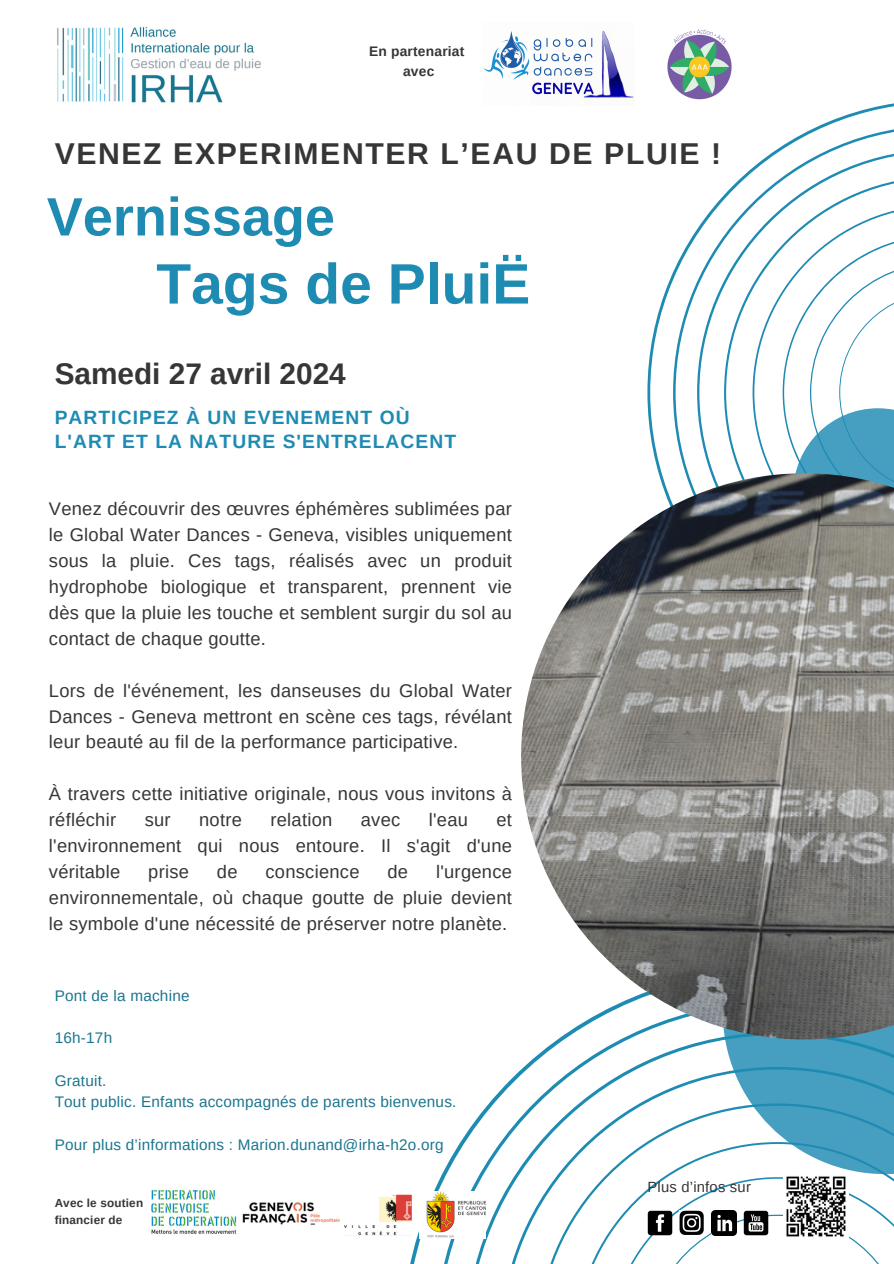
<style>
.page{position:relative;width:894px;height:1264px;background:#fff}
.page>*{position:absolute;margin:0;border:0;box-sizing:border-box;transform-origin:0 0}
.t1{font:700 57px "Arimo";color:#1e8bb3}
.t2{font:700 54px "Arimo";color:#1e8bb3}
.t3{font:700 30.15px "Arimo";letter-spacing:.055em;color:#363636}
.t4{font:700 29.7px "Arimo";color:#363636}
.t5{font:700 19.2px/24.2px "Arimo";letter-spacing:.055em;color:#1e8bb3}
.t6{font:18.3px/25.8px "Arimo";letter-spacing:.015em;color:#363636;text-align:justify}
.t7{font:15.3px/21.3px "Arimo";letter-spacing:.015em;color:#1b758f}
.t8{font:14.7px "Arimo";letter-spacing:.015em;color:#363636}
.t9{font:700 13.8px "Arimo";letter-spacing:.015em;color:#363636}
.t10{font:700 11.7px/16.6px "Arimo";letter-spacing:.015em;color:#363636}
</style>
<div class="page">
<svg style="left:647px;top:103px;width:246px;height:370px"></svg>
<svg style="left:673px;top:125px;width:220px;height:348px"></svg>
<svg style="left:434px;top:1039px;width:459px;height:224px"></svg>
<img style="left:521px;top:473px;width:372px;height:566px">
<img style="left:57px;top:27px;width:204px;height:76px">
<img style="left:151px;top:1190px;width:86px;height:44px">
<img style="left:426px;top:1191px;width:59px;height:47px">
<img style="left:242px;top:1202px;width:97px;height:23px">
<img style="left:344px;top:1194px;width:68px;height:41px">
<img style="left:782px;top:1173px;width:66px;height:65px">
<img style="left:679px;top:1210px;width:24px;height:25px">
<img style="left:711px;top:1210px;width:25px;height:25px">
<img style="left:647px;top:1210px;width:25px;height:25px">
<img style="left:743px;top:1210px;width:25px;height:25px">
<img style="left:483px;top:31px;width:151px;height:67px">
<img style="left:661px;top:29px;width:76px;height:77px">
<h6 class="t9" style="left:369px;top:43px;width:97px">En partenariat</h6>
<p class="t9" style="left:403px;top:63px;width:33px">avec</p>
<p class="t3" style="left:55px;top:136px;width:667px">VENEZ EXPERIMENTER L’EAU DE PLUIE !</p>
<h6 class="t2" style="left:47px;top:186px;width:289px">Vernissage</h6>
<h6 class="t1" style="left:156px;top:252px;width:375px">Tags de PluiË</h6>
<h5 class="t4" style="left:55px;top:357px;width:292px">Samedi 27 avril 2024</h5>
<p class="t5" style="left:55px;top:405px;width:403px">PARTICIPEZ À UN EVENEMENT OÙ<br>L'ART ET LA NATURE S'ENTRELACENT</p>
<p class="t6" style="left:49px;top:496px;width:464px">Venez découvrir des œuvres éphémères sublimées par le Global Water Dances - Geneva, visibles uniquement sous la pluie. Ces tags, réalisés avec un produit hydrophobe biologique et transparent, prennent vie dès que la pluie les touche et semblent surgir du sol au contact de chaque goutte.</p>
<p class="t6" style="left:49px;top:677px;width:464px">Lors de l'événement, les danseuses du Global Water Dances - Geneva mettront en scène ces tags, révélant leur beauté au fil de la performance participative.</p>
<p class="t6" style="left:49px;top:781px;width:464px">À travers cette initiative originale, nous vous invitons à réfléchir</p>
<p class="t6" style="left:145px;top:806px;width:27px">sur</p>
<p class="t6" style="left:199px;top:806px;width:44px">notre</p>
<p class="t6" style="left:270px;top:806px;width:63px">relation</p>
<p class="t6" style="left:361px;top:806px;width:41px">avec</p>
<p class="t6" style="left:428px;top:806px;width:41px">l'eau</p>
<p class="t6" style="left:49px;top:806px;width:464px;text-indent:447px">et l'environnement qui nous entoure. Il s'agit d'une véritable</p>
<p class="t6" style="left:49px;top:858px;width:464px;text-indent:387px">l'urgence environnementale, où chaque goutte de pluie devient le symbole d'une nécessité de préserver notre planète.</p>
<p class="t6" style="left:148px;top:858px;width:42px">prise</p>
<p class="t6" style="left:217px;top:858px;width:22px">de</p>
<p class="t6" style="left:265px;top:858px;width:95px">conscience</p>
<p class="t6" style="left:387px;top:858px;width:22px">de</p>
<h5 class="t7" style="left:55px;top:984px;width:136px">Pont de la machine</h5>
<h5 class="t7" style="left:55px;top:1027px;width:59px">16h-17h</h5>
<p class="t7" style="left:55px;top:1070px;width:403px">Gratuit.<br>Tout public. Enfants accompagnés de parents bienvenus.</p>
<p class="t7" style="left:55px;top:1134px;width:390px">Pour plus d’informations : Marion.dunand@irha-h2o.org</p>
<p class="t10" style="left:55px;top:1194px;width:90px">Avec le soutien financier de</p>
<p class="t8" style="left:647px;top:1178px;width:105px">Plus d’infos sur</p>
</div>
